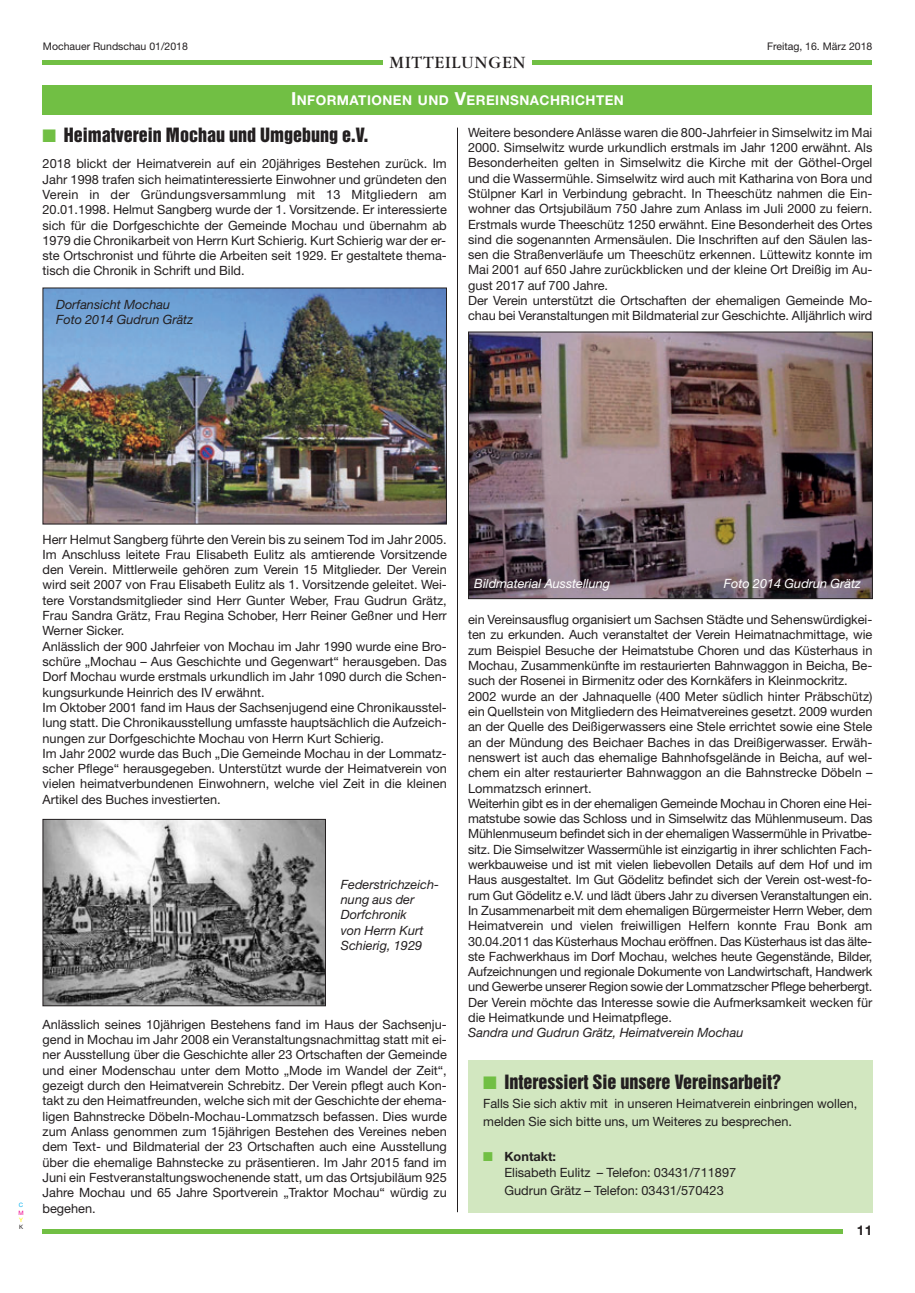
<style>
.page{position:relative;width:915px;height:1293px;background:#fff}
.page>*{position:absolute;margin:0;border:0;box-sizing:border-box;transform-origin:0 0}
.t1{font:18px "Helvetica Inserat";color:#231f20}
.t2{font:18px "Garamond";letter-spacing:.05em;color:#231f20}
.t3{font:700 13.5px "Helvetica Neue";letter-spacing:.035em;color:#fff}
.t4{font:700 13.5px "Helvetica Neue";color:#231f20}
.t5{font:12.75px/15.3px "Helvetica Neue";color:#231f20}
.t6{font:italic 12.75px/15.3px "Helvetica Neue";color:#231f20}
.t7{font:italic 12.75px "Helvetica Neue";color:#fff}
.t8{font:10.5px "Helvetica Neue";color:#231f20}
.t9{font:6px "Helvetica Neue";color:#00aeef}
.t10{font:6px "Helvetica Neue";color:#ed028c}
.t11{font:6px "Helvetica Neue";color:#fff101}
.t12{font:6px "Helvetica Neue";color:#231f20}
.s1{font-size:18px}
.s2{color:#71bf44}
.s3{font-weight:700}
</style>
<div class="page">
<hr style="left:43px;top:1229px;width:799px;height:4px;background:#71bf44">
<hr style="left:43px;top:60px;width:828px;height:4px;background:#71bf44">
<div style="left:383px;top:56px;width:148px;height:19px;background:#fff"></div>
<div style="left:43px;top:85px;width:829px;height:30px;background:#71bf44"></div>
<img style="left:45px;top:290px;width:399px;height:232px">
<div style="left:43px;top:288px;width:403px;height:236px;border:1px solid #231f20"></div>
<img style="left:45px;top:821px;width:279px;height:183px">
<div style="left:43px;top:819px;width:283px;height:187px;border:1px solid #231f20"></div>
<img style="left:470px;top:334px;width:400px;height:263px">
<div style="left:468px;top:332px;width:404px;height:267px;border:1px solid #231f20"></div>
<hr style="left:457px;top:128px;width:1px;height:1084px;background:#231f20">
<div style="left:468px;top:1060px;width:404px;height:152px;background:#d2e7c0"></div>
<p class="t8" style="left:43px;top:43px;width:146px">Mochauer Rundschau 01/2018</p>
<p class="t8" style="left:766px;top:43px;width:107px">Freitag, 16. März 2018</p>
<h1 class="t2" style="left:389px;top:56px;width:137px">MITTEILUNGEN</h1>
<p class="t3" style="left:291px;top:95px;width:334px"><span class="s1">I</span>NFORMATIONEN UND <span class="s1">V</span>EREINSNACHRICHTEN</p>
<h1 class="t1" style="left:43px;top:128px;width:327px"><span class="s2">■</span> Heimatverein Mochau und Umgebung e.V.</h1>
<p class="t5" style="left:43px;top:157px;width:405px;text-align:justify">2018 blickt der Heimatverein auf ein 20jähriges Bestehen zurück. Im Jahr 1998 trafen sich heimatinteressierte Einwohner und gründeten den Verein in der Gründungsversammlung mit 13 Mitgliedern am 20.01.1998. Helmut Sangberg wurde der 1. Vorsitzende. Er interessierte sich für die Dorfgeschichte der Gemeinde Mochau und übernahm ab 1979 die Chronikarbeit von Herrn Kurt Schierig. Kurt Schierig war der er&shy;ste Ortschronist und führte die Arbeiten seit 1929. Er gestaltete thema&shy;tisch die Chronik in Schrift und Bild.</p>
<p class="t6" style="left:56px;top:298px;width:138px">Dorfansicht Mochau<br>Foto 2014 Gudrun Grätz</p>
<p class="t5" style="left:468px;top:126px;width:405px">Weitere besondere Anlässe waren die 800-Jahrfeier in Simselwitz im Mai 2000. Simselwitz wurde urkundlich erstmals im Jahr 1200 erwähnt. Als Besonderheiten gelten in Simselwitz die Kirche mit der Göthel-Orgel und die Wassermühle. Simselwitz wird auch mit Katharina von Bora und Stülpner Karl in Verbindung gebracht. In Theeschütz nahmen die Ein&shy;wohner das Ortsjubiläum 750 Jahre zum Anlass im Juli 2000 zu feiern.<br>Erstmals wurde Theeschütz 1250 erwähnt. Eine Besonderheit des Ortes sind die sogenannten Armensäulen. Die Inschriften auf den Säulen las&shy;sen die Straßenverläufe um Theeschütz erkennen. Lüttewitz konnte im Mai 2001 auf 650 Jahre zurückblicken und der kleine Ort Dreißig im Au&shy;gust 2017 auf 700 Jahre.<br>Der Verein unterstützt die Ortschaften der ehemaligen Gemeinde Mo&shy;chau bei Veranstaltungen mit Bildmaterial zur Geschichte. Alljährlich wird</p>
<p class="t5" style="left:43px;top:532px;width:405px">Herr Helmut Sangberg führte den Verein bis zu seinem Tod im Jahr 2005.<br>Im Anschluss leitete Frau Elisabeth Eulitz als amtierende Vorsitzende den Verein. Mittlerweile gehören zum Verein 15 Mitglieder. Der Verein wird seit 2007 von Frau Elisabeth Eulitz als 1. Vorsitzende geleitet. Wei&shy;tere Vorstandsmitglieder sind Herr Gunter Weber, Frau Gudrun Grätz, Frau Sandra Grätz, Frau Regina Schober, Herr Reiner Geßner und Herr Werner Sicker.<br>Anlässlich der 900 Jahrfeier von Mochau im Jahr 1990 wurde eine Bro&shy;schüre „Mochau – Aus Geschichte und Gegenwart“ herausgeben. Das Dorf Mochau wurde erstmals urkundlich im Jahr 1090 durch die Schen&shy;kungsurkunde Heinrich des IV erwähnt.<br>Im Oktober 2001 fand im Haus der Sachsenjugend eine Chronikausstel&shy;lung statt. Die Chronikausstellung umfasste hauptsächlich die Aufzeich&shy;nungen zur Dorfgeschichte Mochau von Herrn Kurt Schierig.<br>Im Jahr 2002 wurde das Buch „Die Gemeinde Mochau in der Lommatz&shy;scher Pflege“ herausgegeben. Unterstützt wurde der Heimatverein von vielen heimatverbundenen Einwohnern, welche viel Zeit in die kleinen Artikel des Buches investierten.</p>
<p class="t6" style="left:341px;top:877px;width:100px">Federstrichzeich&shy;nung aus der<br>Dorfchronik<br>von Herrn Kurt<br>Schierig, 1929</p>
<p class="t9" style="left:19px;top:1203px;width:6px">C</p>
<p class="t10" style="left:18px;top:1210px;width:7px">M</p>
<p class="t11" style="left:19px;top:1217px;width:5px">Y</p>
<p class="t12" style="left:19px;top:1224px;width:6px">K</p>
<p class="t5" style="left:43px;top:1018px;width:405px;text-align:justify">Anlässlich seines 10jährigen Bestehens fand im Haus der Sachsenju&shy;gend in Mochau im Jahr 2008 ein Veranstaltungsnachmittag statt mit ei&shy;ner Ausstellung über die Geschichte aller 23 Ortschaften der Gemeinde und einer Modenschau unter dem Motto „Mode im Wandel der Zeit“, gezeigt durch den Heimatverein Schrebitz. Der Verein pflegt auch Kon&shy;takt zu den Heimatfreunden, welche sich mit der Geschichte der ehema&shy;ligen Bahnstrecke Döbeln-Mochau-Lommatzsch befassen. Dies wurde zum Anlass genommen zum 15jährigen Bestehen des Vereines neben dem Text- und Bildmaterial der 23 Ortschaften auch eine Ausstellung über die ehemalige Bahnstecke zu präsentieren. Im Jahr 2015 fand im Juni ein Festveranstaltungswochenende statt, um das Ortsjubiläum 925<br>Jahre Mochau und 65 Jahre Sportverein „Traktor Mochau“ würdig zu begehen.</p>
<p class="t7" style="left:474px;top:579px;width:137px">Bildmaterial Ausstellung</p>
<p class="t7" style="left:723px;top:579px;width:138px">Foto 2014 Gudrun Grätz</p>
<p class="t5" style="left:468px;top:613px;width:405px">ein Vereinsausflug organisiert um Sachsen Städte und Sehenswürdigkei&shy;ten zu erkunden. Auch veranstaltet der Verein Heimatnachmittage, wie zum Beispiel Besuche der Heimatstube Choren und das Küsterhaus in Mochau, Zusammenkünfte im restaurierten Bahnwaggon in Beicha, Be&shy;such der Rosenei in Birmenitz oder des Kornkäfers in Kleinmockritz.<br>2002 wurde an der Jahnaquelle (400 Meter südlich hinter Präbschütz) ein Quellstein von Mitgliedern des Heimatvereines gesetzt. 2009 wurden an der Quelle des Deißigerwassers eine Stele errichtet sowie eine Stele an der Mündung des Beichaer Baches in das Dreißigerwasser. Erwäh&shy;nenswert ist auch das ehemalige Bahnhofsgelände in Beicha, auf wel&shy;chem ein alter restaurierter Bahnwaggon an die Bahnstrecke Döbeln – Lommatzsch erinnert.<br>Weiterhin gibt es in der ehemaligen Gemeinde Mochau in Choren eine Hei&shy;matstube sowie das Schloss und in Simselwitz das Mühlenmuseum. Das Mühlenmuseum befindet sich in der ehemaligen Wassermühle in Privatbe&shy;sitz. Die Simselwitzer Wassermühle ist einzigartig in ihrer schlichten Fach&shy;werkbauweise und ist mit vielen liebevollen Details auf dem Hof und im Haus ausgestaltet. Im Gut Gödelitz befindet sich der Verein ost-west-fo&shy;rum Gut Gödelitz e.V. und lädt übers Jahr zu diversen Veranstaltungen ein.<br>In Zusammenarbeit mit dem ehemaligen Bürgermeister Herrn Weber, dem Heimatverein und vielen freiwilligen Helfern konnte Frau Bonk am 30.04.2011 das Küsterhaus Mochau eröffnen. Das Küsterhaus ist das älte&shy;ste Fachwerkhaus im Dorf Mochau, welches heute Gegenstände, Bilder, Aufzeichnungen und regionale Dokumente von Landwirtschaft, Handwerk und Gewerbe unserer Region sowie der Lommatzscher Pflege beherbergt.<br>Der Verein möchte das Interesse sowie die Aufmerksamkeit wecken für die Heimatkunde und Heimatpflege.</p>
<p class="t6" style="left:468px;top:1026px;width:277px">Sandra und Gudrun Grätz, Heimatverein Mochau</p>
<h1 class="t1" style="left:483px;top:1075px;width:299px"><span class="s2">■</span> Interessiert Sie unsere Vereinsarbeit?</h1>
<p class="t5" style="left:483px;top:1096px;width:375px;line-height:17.2px">Falls Sie sich aktiv mit in unseren Heimatverein einbringen wollen, melden Sie sich bitte uns, um Weiteres zu besprechen.</p>
<p class="t5" style="left:504px;top:1149px;width:233px;line-height:17px;text-indent:-21px"><span class="s2">■</span> <span class="s3">Kontakt:<br></span>Elisabeth Eulitz – Telefon: 03431/711897<br>Gudrun Grätz – Telefon: 03431/570423</p>
<p class="t4" style="left:856px;top:1225px;width:17px">11</p>
</div>
